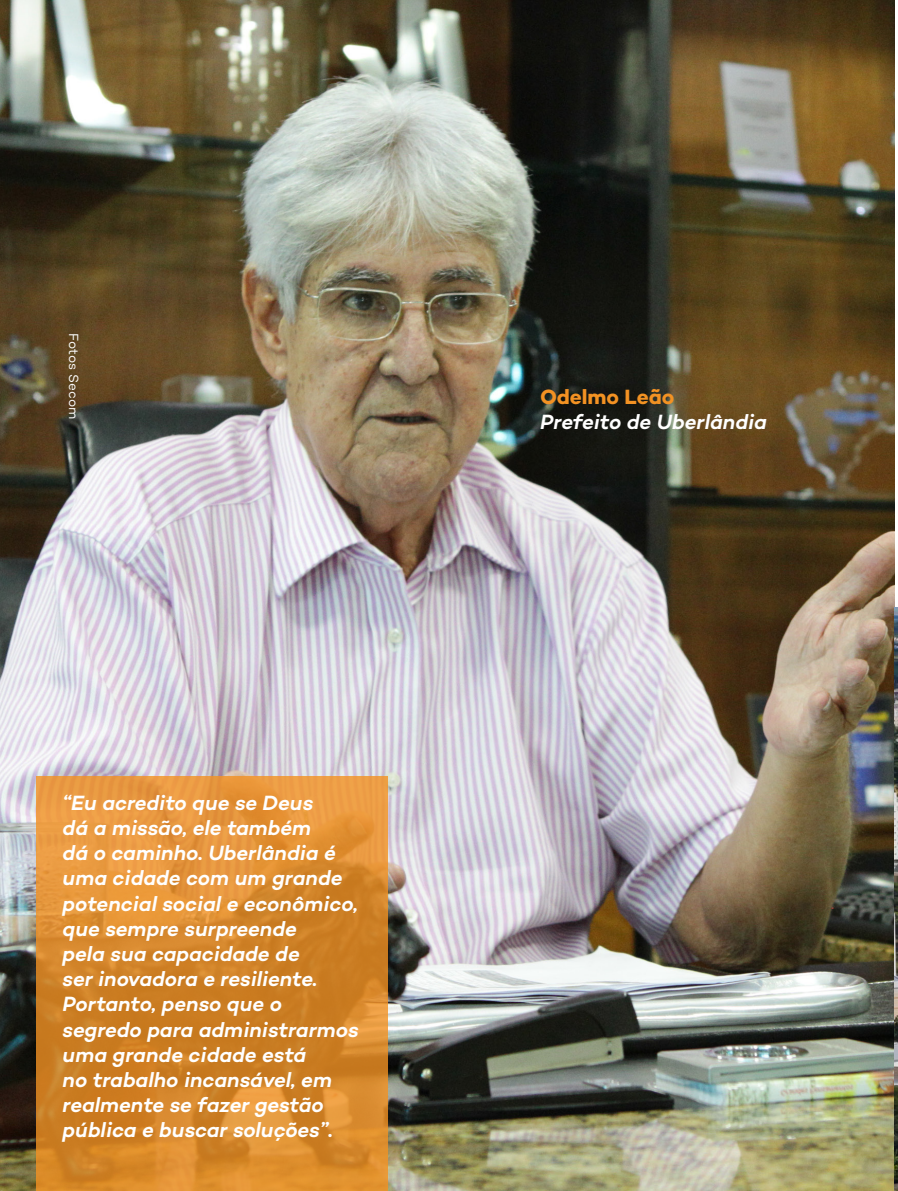
<style>
.page{position:relative;width:898px;height:1191px;background:#fff}
.page>*{position:absolute;margin:0;border:0;box-sizing:border-box;transform-origin:0 0}
.t1{font:italic 600 21px/25.2px "Campton";color:#fff}
.t2{font:700 21px "Campton";color:#f39223}
.t3{font:13.5px "Campton";color:#fff}
</style>
<div class="page">
<img style="left:0;top:0;width:894px;height:1190px">
<svg style="left:36px;top:776px;width:351px;height:414px;background:#d8892e"></svg>
<img style="left:894px;top:607px;width:3px;height:583px">
<p class="t3" style="left:82px;top:333px;width:87px;rotate:90deg">Fotos Secom</p>
<p class="t1" style="left:63px;top:789px;width:297px">“Eu acredito que se Deus<br>dá a missão, ele também<br>dá o caminho. Uberlândia é uma cidade com um grande potencial social e econômico, que sempre surpreende<br>pela sua capacidade de<br>ser inovadora e resiliente.<br>Portanto, penso que o segredo para administrarmos uma grande cidade está<br>no trabalho incansável, em realmente se fazer gestão pública e buscar soluções”.</p>
<p class="t2" style="left:540px;top:383px;width:136px">Odelmo Leão</p>
<p class="t1" style="left:540px;top:408px;width:228px">Prefeito de Uberlândia</p>
</div>
